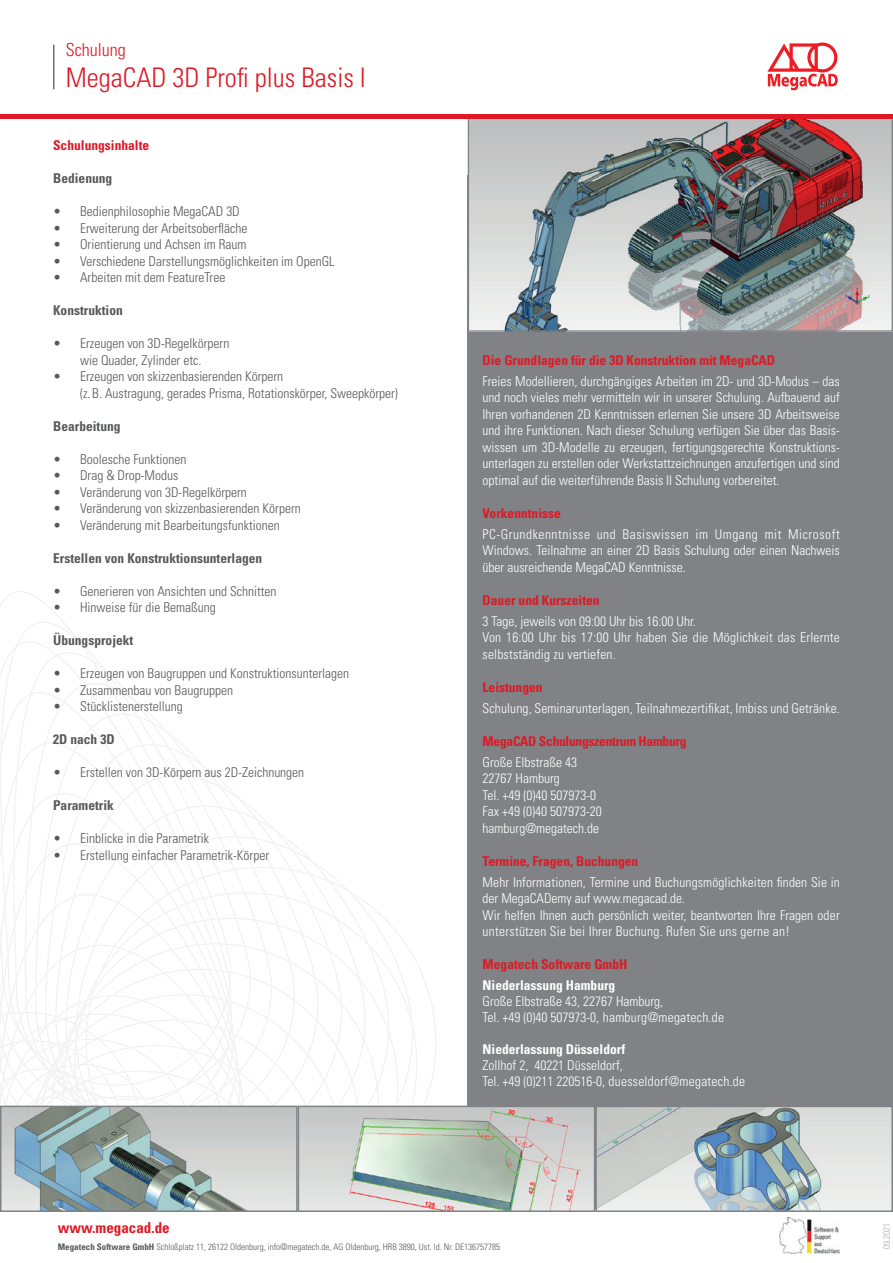
<style>
.page{position:relative;width:893px;height:1263px;background:#fff}
.page>*{position:absolute;margin:0;border:0;box-sizing:border-box;transform-origin:0 0}
.t1{font:300 condensed 27px "Univers LT Std";color:#de1925}
.t2{font:300 condensed 18px "Univers LT Std";color:#de1925}
.t3{font:700 condensed 15px "Univers LT Std";color:#de1925}
.t4{font:300 condensed 13.5px/16.5px "Univers LT Std";color:#fff}
.t5{font:300 condensed 13.5px/16.5px "Univers LT Std";color:#57585a;text-align:center}
.t6{font:700 condensed 13.5px "Univers LT Std";color:#de1925}
.t7{font:700 condensed 13.5px "Univers LT Std";color:#57585a}
.t8{font:700 condensed 13.5px "Univers LT Std";color:#fff}
.t9{font:700 condensed 13.5px "Univers LT Std";letter-spacing:-.02em;color:#de1925}
.t10{font:300 condensed 9px "Univers LT Std";color:#57585a}
.t11{font:300 condensed 9px "Univers LT Std";color:#a8a9ad}
.s1{font-weight:700}
</style>
<div class="page">
<svg style="left:1px;top:692px;width:178px;height:50px"></svg>
<svg style="left:0;top:742px;width:234px;height:51px"></svg>
<svg style="left:0;top:793px;width:237px;height:50px"></svg>
<svg style="left:0;top:843px;width:240px;height:51px"></svg>
<svg style="left:0;top:894px;width:244px;height:51px"></svg>
<svg style="left:0;top:945px;width:360px;height:161px"></svg>
<div style="left:468px;top:175px;width:425px;height:1034px;background:#808285"></div>
<img style="left:3px;top:1109px;width:292px;height:100px">
<div style="left:0;top:1106px;width:298px;height:106px;border:2px solid #808285"></div>
<svg style="left:301px;top:1109px;width:291px;height:100px;background:#c4cbc4"></svg>
<div style="left:298px;top:1106px;width:297px;height:106px;border:2px solid #808285"></div>
<svg style="left:767px;top:43px;width:71px;height:47px"></svg>
<hr style="left:53px;top:45px;width:1px;height:44px;background:#57585a">
<svg style="left:598px;top:1109px;width:292px;height:100px;background:#bcc7ca"></svg>
<div style="left:595px;top:1106px;width:298px;height:106px;border:2px solid #808285"></div>
<img style="left:470px;top:119px;width:421px;height:211px">
<hr style="left:0;top:115px;width:893px;height:4px;background:#de1925">
<img style="left:779px;top:1217px;width:61px;height:36px">
<h2 class="t2" style="left:66px;top:38px;width:61px">Schulung</h2>
<h1 class="t1" style="left:66px;top:61px;width:301px">MegaCAD 3D Profi plus Basis I</h1>
<p class="t6" style="left:53px;top:137px;width:98px">Schulungsinhalte</p>
<p class="t7" style="left:53px;top:170px;width:61px">Bedienung</p>
<p class="t5" style="left:53px;top:203px;width:188px">• Bedienphilosophie MegaCAD 3D</p>
<p class="t5" style="left:53px;top:220px;width:196px">• Erweiterung der Arbeitsoberfläche</p>
<p class="t5" style="left:53px;top:236px;width:195px">• Orientierung und Achsen im Raum</p>
<p class="t5" style="left:53px;top:253px;width:283px">• Verschiedene Darstellungsmöglichkeiten im OpenGL</p>
<p class="t5" style="left:53px;top:269px;width:174px">• Arbeiten mit dem FeatureTree</p>
<p class="t7" style="left:53px;top:302px;width:71px">Konstruktion</p>
<p class="t5" style="left:53px;top:335px;width:178px">• Erzeugen von 3D-Regelkörpern wie Quader, Zylinder etc.</p>
<p class="t5" style="left:80px;top:368px;width:319px;text-align:left;text-indent:-27px">• Erzeugen von skizzenbasierenden Körpern<br>(z. B. Austragung, gerades Prisma, Rotationskörper, Sweepkörper)</p>
<p class="t7" style="left:53px;top:417px;width:69px">Bearbeitung</p>
<p class="t5" style="left:53px;top:450px;width:135px">• Boolesche Funktionen</p>
<p class="t5" style="left:53px;top:467px;width:127px">• Drag &amp; Drop-Modus</p>
<p class="t5" style="left:53px;top:483px;width:195px">• Veränderung von 3D-Regelkörpern</p>
<p class="t5" style="left:53px;top:500px;width:249px">• Veränderung von skizzenbasierenden Körpern</p>
<p class="t5" style="left:53px;top:516px;width:228px">• Veränderung mit Bearbeitungsfunktionen</p>
<p class="t7" style="left:53px;top:549px;width:211px">Erstellen von Konstruktionsunterlagen</p>
<p class="t5" style="left:53px;top:582px;width:225px">• Generieren von Ansichten und Schnitten</p>
<p class="t5" style="left:53px;top:599px;width:164px">• Hinweise für die Bemaßung</p>
<p class="t7" style="left:53px;top:632px;width:82px">Übungsprojekt</p>
<p class="t5" style="left:53px;top:665px;width:298px">• Erzeugen von Baugruppen und Konstruktionsunterlagen</p>
<p class="t5" style="left:53px;top:681px;width:181px">• Zusammenbau von Baugruppen</p>
<p class="t5" style="left:53px;top:698px;width:131px">• Stücklistenerstellung</p>
<p class="t7" style="left:53px;top:731px;width:63px">2D nach 3D</p>
<p class="t5" style="left:53px;top:764px;width:253px">• Erstellen von 3D-Körpern aus 2D-Zeichnungen</p>
<p class="t7" style="left:53px;top:797px;width:62px">Parametrik</p>
<p class="t5" style="left:53px;top:830px;width:157px">• Einblicke in die Parametrik</p>
<p class="t5" style="left:53px;top:846px;width:217px">• Erstellung einfacher Parametrik-Körper</p>
<p class="t6" style="left:483px;top:352px;width:294px">Die Grundlagen für die 3D Konstruktion mit MegaCAD</p>
<p class="t4" style="left:483px;top:373px;width:359px;text-align:justify">Freies Modellieren, durchgängiges Arbeiten im 2D- und 3D-Modus – das und noch vieles mehr vermitteln wir in unserer Schulung. Aufbauend auf Ihren vorhandenen 2D Kenntnissen erlernen Sie unsere 3D Arbeitsweise und ihre Funktionen. Nach dieser Schulung verfügen Sie über das Basis&shy;wissen um 3D-Modelle zu erzeugen, fertigungsgerechte Konstruktions&shy;unterlagen zu erstellen oder Werkstattzeichnungen anzufertigen und sind optimal auf die weiterführende Basis II Schulung vorbereitet.</p>
<p class="t6" style="left:483px;top:505px;width:80px">Vorkenntnisse</p>
<p class="t4" style="left:483px;top:526px;width:359px;text-align:justify">PC-Grundkenntnisse und Basiswissen im Umgang mit Microsoft Windows. Teilnahme an einer 2D Basis Schulung oder einen Nachweis über ausreichende MegaCAD Kenntnisse.</p>
<p class="t6" style="left:483px;top:592px;width:118px">Dauer und Kurszeiten</p>
<p class="t4" style="left:483px;top:613px;width:359px">3 Tage, jeweils von 09:00 Uhr bis 16:00 Uhr.<br>Von 16:00 Uhr bis 17:00 Uhr haben Sie die Möglichkeit das Erlernte selbstständig zu vertiefen.</p>
<p class="t6" style="left:483px;top:679px;width:61px">Leistungen</p>
<p class="t4" style="left:483px;top:700px;width:359px">Schulung, Seminarunterlagen, Teilnahmezertifikat, Imbiss und Getränke.</p>
<p class="t9" style="left:483px;top:733px;width:205px">MegaCAD Schulungszentrum Hamburg</p>
<p class="t4" style="left:483px;top:754px;width:121px">Große Elbstraße 43<br>22767 Hamburg<br>Tel. +49 (0)40 507973-0<br>Fax +49 (0)40 507973-20 hamburg@megatech.de</p>
<p class="t6" style="left:483px;top:853px;width:157px">Termine, Fragen, Buchungen</p>
<p class="t4" style="left:483px;top:874px;width:359px">Mehr Informationen, Termine und Buchungsmöglichkeiten finden Sie in der MegaCADemy auf www.megacad.de.<br>Wir helfen Ihnen auch persönlich weiter, beantworten Ihre Fragen oder unterstützen Sie bei Ihrer Buchung. Rufen Sie uns gerne an!</p>
<p class="t6" style="left:483px;top:956px;width:146px">Megatech Software GmbH</p>
<p class="t8" style="left:483px;top:977px;width:134px">Niederlassung Hamburg</p>
<p class="t4" style="left:483px;top:993px;width:243px;line-height:16px">Große Elbstraße 43, 22767 Hamburg,<br>Tel. +49 (0)40 507973-0, hamburg@megatech.de</p>
<p class="t8" style="left:483px;top:1041px;width:144px">Niederlassung Düsseldorf</p>
<p class="t4" style="left:483px;top:1057px;width:264px;line-height:16px">Zollhof 2, 40221 Düsseldorf,<br>Tel. +49 (0)211 220516-0, duesseldorf@megatech.de</p>
<p class="t3" style="left:58px;top:1218px;width:113px">www.megacad.de</p>
<p class="t10" style="left:58px;top:1242px;width:444px"><span class="s1">Megatech Software GmbH</span> Schloßplatz 11, 26122 Oldenburg, info@megatech.de, AG Oldenburg, HRB 3890, Ust. Id. Nr. DE136757785</p>
<p class="t11" style="left:881px;top:1249px;width:27px;rotate:-90deg">09.2021</p>
</div>
